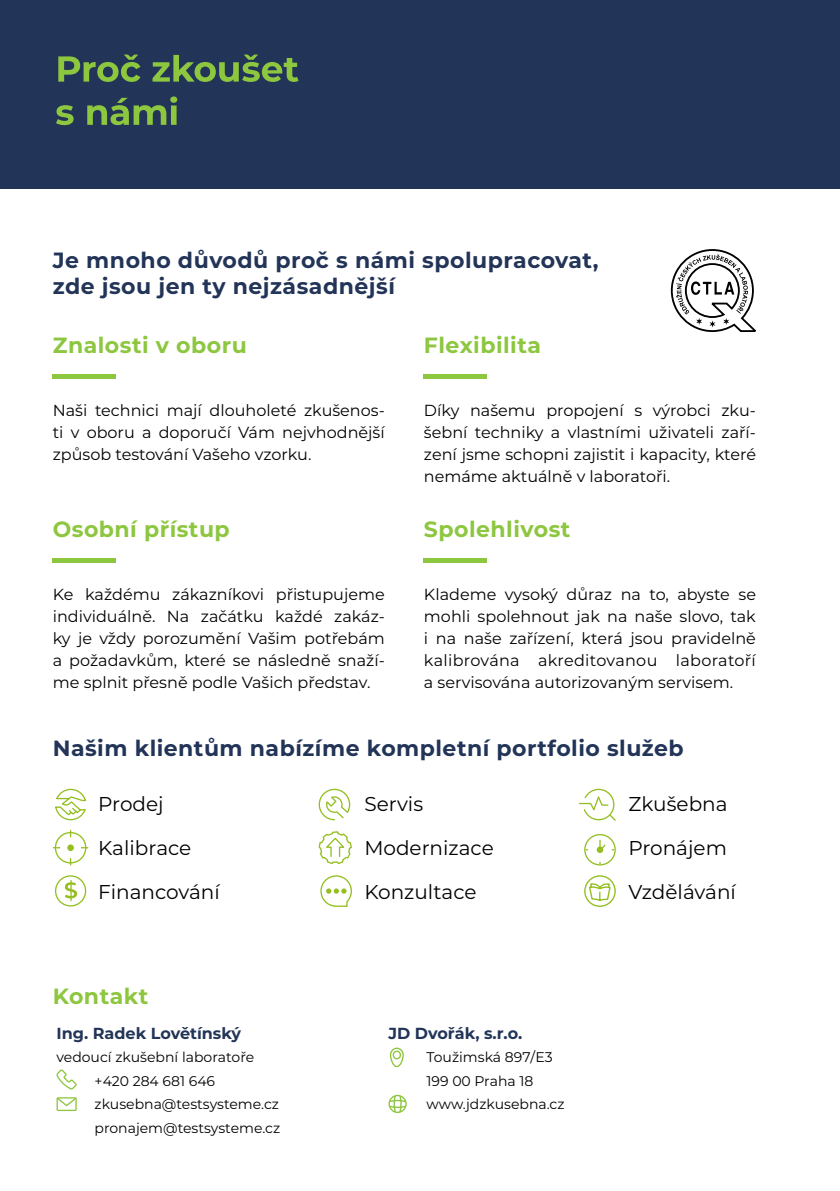
<style>
.page{position:relative;width:840px;height:1191px;background:#fff}
.page>*{position:absolute;margin:0;border:0;box-sizing:border-box;transform-origin:0 0}
.t1{font:700 22px/26px "Montserrat";letter-spacing:.02em;color:#223457}
.t2{font:700 22px "Montserrat";letter-spacing:.02em;color:#8dc63f}
.t3{font:20px "Montserrat";color:#000}
.t4{font:16px/22px "Montserrat";color:#000;text-align:justify}
.t5{font:700 16px "Montserrat";color:#223457}
.t6{font:14px/23.4px "Montserrat";color:#000}
</style>
<div class="page">
<div style="left:0;top:0;width:839px;height:189px;background:#223457"></div>
<div style="left:53px;top:374px;width:63px;height:5px;background:#8dc63f"></div>
<div style="left:53px;top:558px;width:63px;height:5px;background:#8dc63f"></div>
<div style="left:423px;top:374px;width:63px;height:5px;background:#8dc63f"></div>
<div style="left:423px;top:558px;width:63px;height:5px;background:#8dc63f"></div>
<svg style="left:670px;top:249px;width:85px;height:83px"></svg>
<svg style="left:55px;top:788px;width:31px;height:33px"></svg>
<svg style="left:318px;top:788px;width:33px;height:33px"></svg>
<svg style="left:318px;top:831px;width:34px;height:34px"></svg>
<svg style="left:320px;top:875px;width:32px;height:32px"></svg>
<svg style="left:53px;top:830px;width:35px;height:35px"></svg>
<div style="left:55px;top:875px;width:31px;height:31px;border:1px solid #94bf21;border-radius:50%"></div>
<svg style="left:65px;top:882px;width:12px;height:16px"></svg>
<hr style="left:70px;top:880px;width:2px;height:20px;background:#94bf21">
<svg style="left:579px;top:788px;width:37px;height:33px"></svg>
<svg style="left:584px;top:875px;width:32px;height:32px"></svg>
<div style="left:596px;top:846px;width:7px;height:7px;border:1px solid #94bf21;border-radius:50%"></div>
<svg style="left:597px;top:839px;width:17px;height:26px"></svg>
<div style="left:584px;top:834px;width:31px;height:31px;border:1px solid #94bf21;border-radius:50%"></div>
<svg style="left:58px;top:55px;width:240px;height:27px"></svg>
<svg style="left:56px;top:96px;width:121px;height:29px"></svg>
<div style="left:56px;top:1097px;width:21px;height:14px;border:1px solid #8dc63f"></div>
<svg style="left:56px;top:1097px;width:21px;height:10px"></svg>
<svg style="left:56px;top:1069px;width:21px;height:20px"></svg>
<div style="left:389px;top:1047px;width:14px;height:20px;border:1px solid #8dc63f;border-radius:6px"></div>
<div style="left:392px;top:1050px;width:9px;height:9px;border:1px solid #8dc63f;border-radius:50%"></div>
<svg style="left:390px;top:1096px;width:17px;height:17px"></svg>
<div style="left:388px;top:1094px;width:18px;height:19px;border:1px solid #8dc63f;border-radius:50%"></div>
<h1 class="t1" style="left:53px;top:246px;width:547px">Je mnoho důvodů proč s námi spolupracovat, zde jsou jen ty nejzásadnější</h1>
<h1 class="t2" style="left:53px;top:329px;width:195px">Znalosti v oboru</h1>
<p class="t4" style="left:53px;top:399px;width:333px">Naši technici mají dlouholeté zkušenos&shy;ti v oboru a doporučí Vám nejvhodnější způsob testování Vašeho vzorku.</p>
<h1 class="t2" style="left:53px;top:513px;width:178px">Osobní přístup</h1>
<p class="t4" style="left:53px;top:583px;width:333px">Ke každému zákazníkovi přistupujeme individuálně. Na začátku každé zakáz&shy;ky je vždy porozumění Vašim potřebám a požadavkům, které se následně snaží&shy;me splnit přesně podle Vašich představ.</p>
<h1 class="t2" style="left:423px;top:329px;width:118px">Flexibilita</h1>
<p class="t4" style="left:423px;top:399px;width:333px">Díky našemu propojení s výrobci zku&shy;šební techniky a vlastními uživateli zaří&shy;zení jsme schopni zajistit i kapacity, které nemáme aktuálně v laboratoři.</p>
<h1 class="t2" style="left:423px;top:513px;width:148px">Spolehlivost</h1>
<p class="t4" style="left:423px;top:583px;width:333px">Klademe vysoký důraz na to, abyste se mohli spolehnout jak na naše slovo, tak i na naše zařízení, která jsou pravidelně kalibrována akreditovanou laboratoří a servisována autorizovaným servisem.</p>
<h1 class="t1" style="left:53px;top:734px;width:632px">Našim klientům nabízíme kompletní portfolio služeb</h1>
<p class="t3" style="left:98px;top:790px;width:67px">Prodej</p>
<p class="t3" style="left:98px;top:834px;width:94px">Kalibrace</p>
<p class="t3" style="left:98px;top:878px;width:123px">Financování</p>
<h1 class="t2" style="left:53px;top:980px;width:97px">Kontakt</h1>
<p class="t5" style="left:56px;top:1021px;width:186px">Ing. Radek Lovětínský</p>
<p class="t6" style="left:94px;top:1045px;width:187px;text-indent:-38px">vedoucí zkušební laboratoře +420 284 681 646 zkusebna@testsysteme.cz pronajem@testsysteme.cz</p>
<p class="t3" style="left:364px;top:790px;width:60px">Servis</p>
<p class="t3" style="left:364px;top:834px;width:131px">Modernizace</p>
<p class="t3" style="left:364px;top:878px;width:114px">Konzultace</p>
<p class="t5" style="left:388px;top:1021px;width:135px">JD Dvořák, s.r.o.</p>
<p class="t6" style="left:426px;top:1045px;width:139px">Toužimská 897/E3<br>199 00 Praha 18 www.jdzkusebna.cz</p>
<p class="t3" style="left:628px;top:790px;width:101px">Zkušebna</p>
<p class="t3" style="left:628px;top:834px;width:100px">Pronájem</p>
<p class="t3" style="left:628px;top:878px;width:109px">Vzdělávání</p>
</div>
